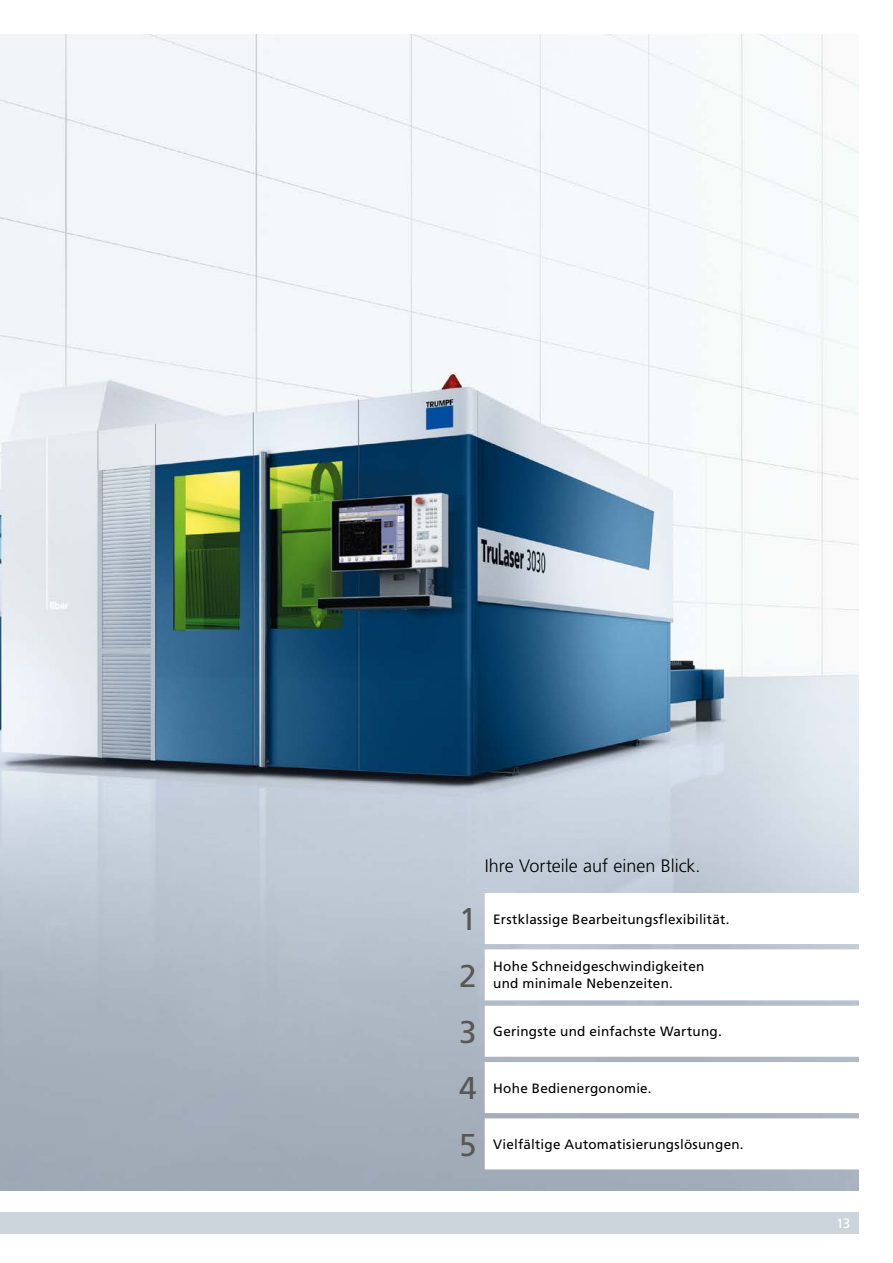
<style>
.page{position:relative;width:893px;height:1263px;background:#fff}
.page>*{position:absolute;margin:0;border:0;box-sizing:border-box;transform-origin:0 0}
.t1{font:31.5px "Frutiger LT Pro";color:#575756}
.t2{font:300 18px "Frutiger LT Pro";color:#000}
.t3{font:13.5px/17px "Frutiger LT Pro";letter-spacing:.015em;color:#000}
.t4{font:13.5px "Frutiger LT Pro";color:#fff}
</style>
<div class="page">
<div style="left:0;top:1212px;width:859px;height:21px;background:#ccd5db"></div>
<img style="left:0;top:34px;width:859px;height:1157px">
<svg style="left:485px;top:893px;width:374px;height:276px"></svg>
<h2 class="t2" style="left:485px;top:855px;width:217px">Ihre Vorteile auf einen Blick.</h2>
<h1 class="t1" style="left:459px;top:901px;width:19px">1</h1>
<p class="t3" style="left:493px;top:910px;width:238px">Erstklassige Bearbeitungsflexibilität.</p>
<h1 class="t1" style="left:459px;top:957px;width:19px">2</h1>
<p class="t3" style="left:493px;top:958px;width:213px">Hohe Schneidgeschwindigkeiten und minimale Nebenzeiten.</p>
<h1 class="t1" style="left:459px;top:1013px;width:19px">3</h1>
<p class="t3" style="left:493px;top:1023px;width:230px">Geringste und einfachste Wartung.</p>
<h1 class="t1" style="left:459px;top:1070px;width:19px">4</h1>
<p class="t3" style="left:493px;top:1079px;width:160px">Hohe Bedienergonomie.</p>
<h1 class="t1" style="left:459px;top:1126px;width:19px">5</h1>
<p class="t3" style="left:493px;top:1136px;width:252px">Vielfältige Automatisierungslösungen.</p>
<p class="t4" style="left:836px;top:1215px;width:16px">13</p>
</div>
